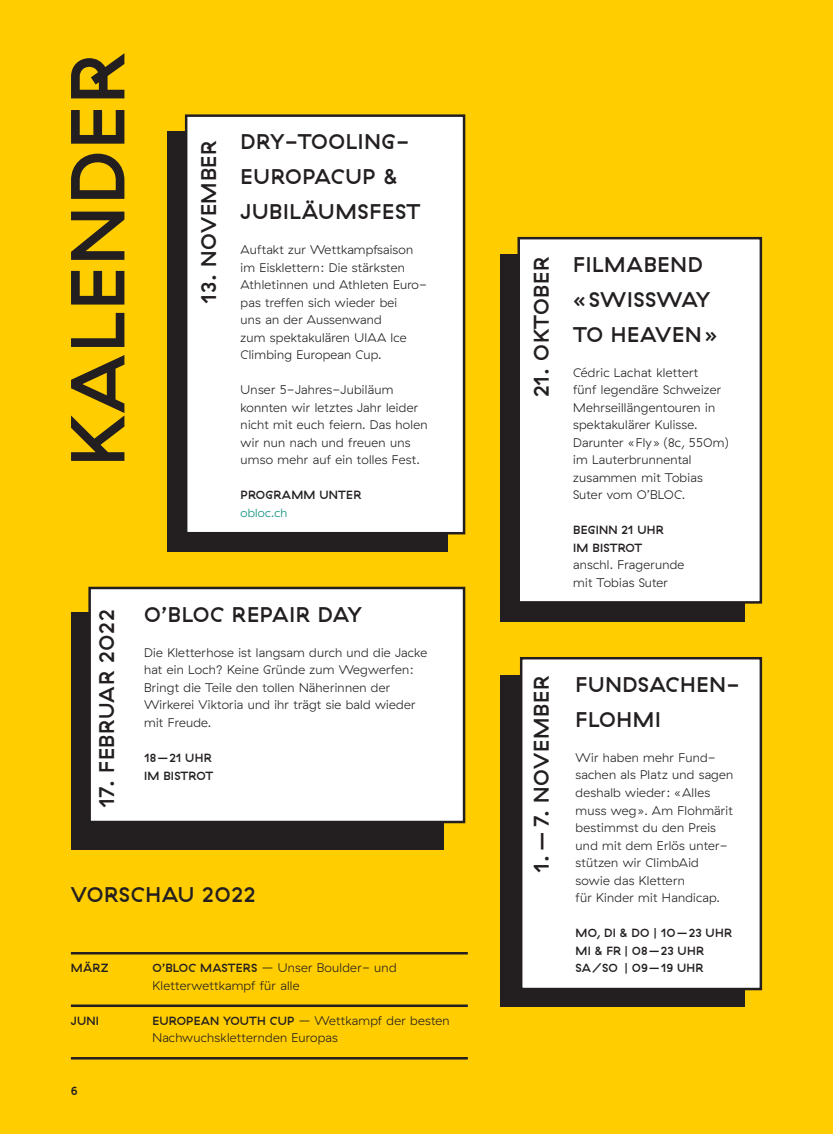
<style>
.page{position:relative;width:833px;height:1134px;background:#ffcd00}
.page>*{position:absolute;margin:0;border:0;box-sizing:border-box;transform-origin:0 0}
.t1{font:500 76.25px "GT Haptik";letter-spacing:.02em;color:#231f20}
.t2{font:500 21.25px/35px "GT Haptik";letter-spacing:.035em;color:#231f20}
.t3{font:300 12.5px/17.5px "GT Haptik";letter-spacing:.02em;color:#231f20}
.t4{font:500 11.88px/17.5px "GT Haptik";letter-spacing:.02em;color:#231f20}
.t5{font:300 11.88px "GT Haptik";letter-spacing:.02em;color:#008d77}
.s1{font-weight:500;font-size:11.88px}
</style>
<div class="page">
<div style="left:71px;top:612px;width:372px;height:237px;background:#231f20"></div>
<div style="left:500px;top:675px;width:244px;height:332px;background:#231f20"></div>
<div style="left:167px;top:132px;width:281px;height:420px;background:#231f20"></div>
<div style="left:500px;top:254px;width:244px;height:368px;background:#231f20"></div>
<hr style="left:71px;top:952px;width:397px;height:2px;background:#231f20">
<hr style="left:71px;top:1004px;width:397px;height:3px;background:#231f20">
<hr style="left:71px;top:1057px;width:397px;height:2px;background:#231f20">
<div style="left:519px;top:238px;width:242px;height:364px;background:#fff"></div>
<div style="left:517px;top:237px;width:245px;height:367px;border:2px solid #231f20"></div>
<div style="left:90px;top:588px;width:374px;height:234px;background:#fff"></div>
<div style="left:88px;top:587px;width:377px;height:236px;border:2px solid #231f20"></div>
<div style="left:521px;top:658px;width:240px;height:331px;background:#fff"></div>
<div style="left:520px;top:657px;width:242px;height:333px;border:2px solid #231f20"></div>
<div style="left:186px;top:116px;width:278px;height:417px;background:#fff"></div>
<div style="left:185px;top:114px;width:280px;height:420px;border:2px solid #231f20"></div>
<h1 class="t1" style="left:57px;top:467px;width:416px;rotate:-90deg">KALENDER</h1>
<h2 class="t2" style="left:191px;top:304px;width:166px;rotate:-90deg">13. NOVEMBER</h2>
<h2 class="t2" style="left:241px;top:125px;width:181px">DRY-TOOLING-<br>EUROPACUP &amp;<br>JUBILÄUMSFEST</h2>
<p class="t3" style="left:241px;top:242px;width:188px">Auftakt zur Wettkampfsaison im Eisklettern : Die stärksten<br>Athletinnen und Athleten Euro&shy;pas treffen sich wieder bei<br>uns an der Aussenwand<br>zum spektakulären UIAA Ice<br>Climbing European Cup.</p>
<p class="t3" style="left:241px;top:382px;width:188px">Unser 5-Jahres-Jubiläum konnten wir letztes Jahr leider nicht mit euch feiern. Das holen wir nun nach und freuen uns umso mehr auf ein tolles Fest.</p>
<p class="t4" style="left:241px;top:487px;width:122px">PROGRAMM UNTER</p>
<p class="t5" style="left:241px;top:507px;width:48px">obloc.ch</p>
<h2 class="t2" style="left:89px;top:808px;width:200px;rotate:-90deg">17. FEBRUAR 2022</h2>
<h2 class="t2" style="left:144px;top:597px;width:219px">O’BLOC REPAIR DAY</h2>
<p class="t3" style="left:144px;top:644px;width:284px">Die Kletterhose ist langsam durch und die Jacke hat ein Loch? Keine Gründe zum Wegwerfen :<br>Bringt die Teile den tollen Näherinnen der Wirkerei Viktoria und ihr trägt sie bald wieder mit Freude.</p>
<p class="t4" style="left:144px;top:749px;width:71px">18 – 21 UHR<br>IM BISTROT</p>
<h2 class="t2" style="left:71px;top:877px;width:186px">VORSCHAU 2022</h2>
<p class="t4" style="left:71px;top:959px;width:39px">MÄRZ</p>
<p class="t3" style="left:152px;top:959px;width:246px"><span class="s1">O’BLOC MASTERS</span> – Unser Boulder- und<br>Kletterwettkampf für alle</p>
<p class="t4" style="left:71px;top:1012px;width:30px">JUNI</p>
<p class="t3" style="left:152px;top:1012px;width:299px"><span class="s1">EUROPEAN YOUTH CUP</span> – Wettkampf der besten<br>Nachwuchskletternden Europas</p>
<p class="t4" style="left:71px;top:1082px;width:8px">6</p>
<h2 class="t2" style="left:524px;top:397px;width:142px;rotate:-90deg">21. OKTOBER</h2>
<h2 class="t2" style="left:573px;top:247px;width:146px">FILMABEND « SWISSWAY<br>TO HEAVEN »</h2>
<p class="t3" style="left:573px;top:364px;width:157px">Cédric Lachat klettert<br>fünf legendäre Schweizer<br>Mehrseillängentouren in spektakulärer Kulisse.<br>Darunter « Fly » (8c, 550m) im Lauterbrunnental zusammen mit Tobias<br>Suter vom O’BLOC.</p>
<p class="t4" style="left:573px;top:522px;width:92px">BEGINN 21 UHR<br>IM BISTROT</p>
<p class="t3" style="left:573px;top:557px;width:113px">anschl. Fragerunde mit Tobias Suter</p>
<h2 class="t2" style="left:524px;top:873px;width:199px;rotate:-90deg">1. – 7. NOVEMBER</h2>
<h2 class="t2" style="left:575px;top:667px;width:166px">FUNDSACHEN-<br>FLOHMI</h2>
<p class="t3" style="left:575px;top:749px;width:159px">Wir haben mehr Fund&shy;sachen als Platz und sagen deshalb wieder : « Alles muss weg ». Am Flohmärit bestimmst du den Preis und mit dem Erlös unter&shy;stützen wir ClimbAid sowie das Klettern<br>für Kinder mit Handicap.</p>
<p class="t4" style="left:575px;top:924px;width:158px">MO, DI &amp; DO | 10 – 23 UHR<br>MI &amp; FR | 08 – 23 UHR<br>SA /SO | 09 – 19 UHR</p>
</div>
